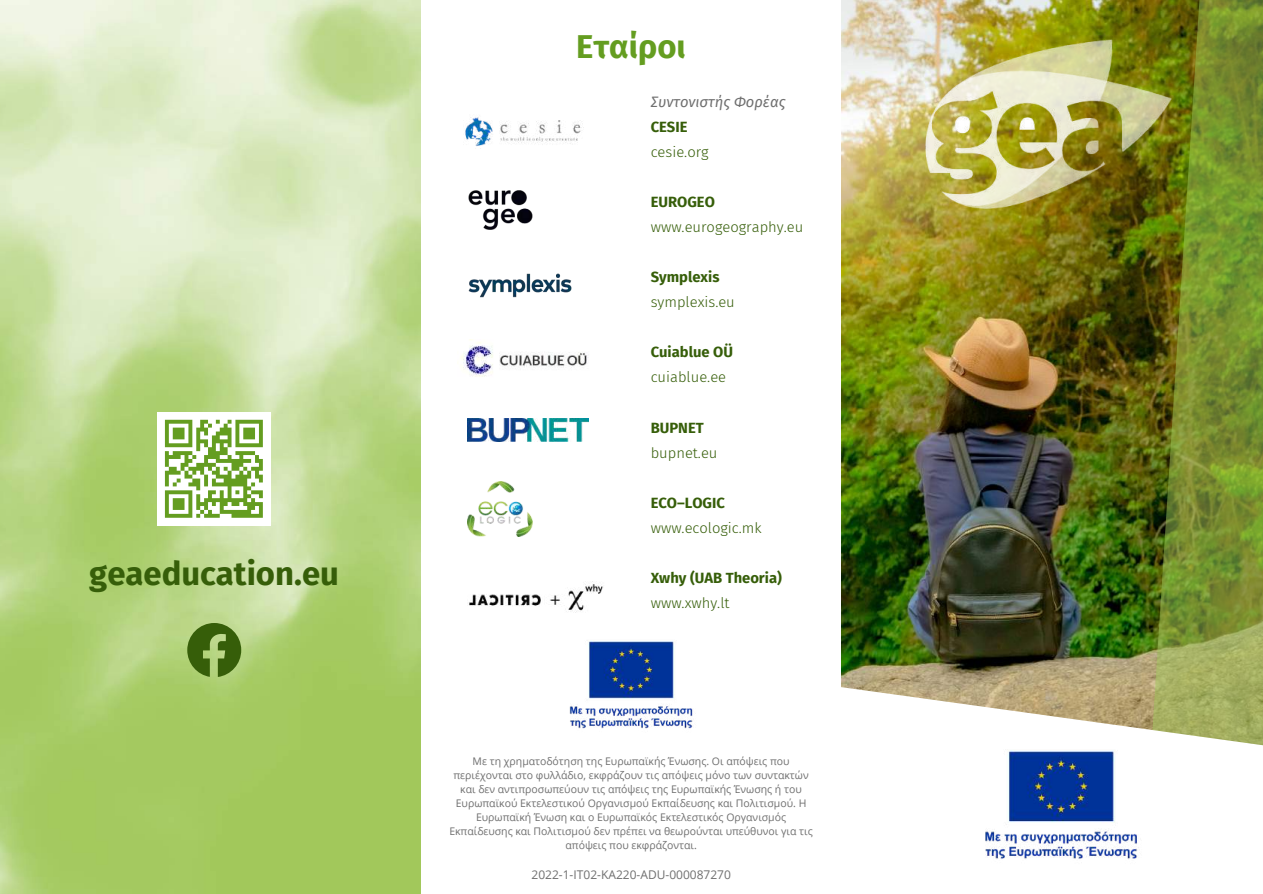
<style>
.page{position:relative;width:1263px;height:894px;background:#fff}
.page>*{position:absolute;margin:0;border:0;box-sizing:border-box;transform-origin:0 0}
.t1{font:700 32.85px "Fira Sans";color:#365e09}
.t2{font:700 32.85px "Fira Sans";color:#649d20}
.t3{font:300 14.7px "Fira Sans";color:#365e09}
.t4{font:700 14.7px "Fira Sans";color:#365e09}
.t5{font:italic 14.7px "Fira Sans";color:#6f6f6f}
.t6{font:12px "Open Sans";color:#6f6f6f}
.t7{font:10.5px/14px "Open Sans";color:#6f6f6f;text-align:center}
</style>
<div class="page">
<img style="left:841px;top:0;width:307px;height:560px">
<svg style="left:1148px;top:0;width:115px;height:560px;background:#6f8427"></svg>
<img style="left:893px;top:36px;width:311px;height:176px">
<img style="left:575px;top:560px;width:688px;height:186px">
<img style="left:0;top:0;width:421px;height:893px">
<div style="left:157px;top:412px;width:114px;height:113px;background:#fff"></div>
<svg style="left:165px;top:419px;width:98px;height:98px"></svg>
<svg style="left:204px;top:513px;width:16px;height:4px"></svg>
<hr style="left:232px;top:513px;width:31px;height:4px;background:#649d20">
<img style="left:461px;top:339px;width:126px;height:38px">
<img style="left:469px;top:581px;width:135px;height:31px">
<img style="left:468px;top:190px;width:65px;height:40px">
<img style="left:468px;top:481px;width:64px;height:55px">
<img style="left:468px;top:418px;width:120px;height:24px">
<img style="left:468px;top:273px;width:104px;height:25px">
<img style="left:465px;top:117px;width:119px;height:29px">
<svg style="left:187px;top:622px;width:54px;height:54px;background:#678b37"></svg>
<img style="left:980px;top:737px;width:163px;height:122px">
<img style="left:569px;top:630px;width:127px;height:107px">
<h1 class="t1" style="left:89px;top:553px;width:251px">geaeducation.eu</h1>
<h1 class="t2" style="left:576px;top:27px;width:111px">Εταίροι</h1>
<h2 class="t5" style="left:651px;top:93px;width:136px">Συντονιστής Φορέας</h2>
<h2 class="t4" style="left:651px;top:118px;width:38px">CESIE</h2>
<h2 class="t3" style="left:651px;top:143px;width:59px">cesie.org</h2>
<h2 class="t4" style="left:651px;top:193px;width:66px">EUROGEO</h2>
<h2 class="t3" style="left:651px;top:218px;width:154px">www.eurogeography.eu</h2>
<h2 class="t4" style="left:651px;top:268px;width:70px">Symplexis</h2>
<h2 class="t3" style="left:651px;top:293px;width:86px">symplexis.eu</h2>
<h2 class="t4" style="left:651px;top:343px;width:84px">Cuiablue OÜ</h2>
<h2 class="t3" style="left:651px;top:368px;width:77px">cuiablue.ee</h2>
<h2 class="t4" style="left:651px;top:418px;width:55px">BUPNET</h2>
<h2 class="t3" style="left:651px;top:443px;width:68px">bupnet.eu</h2>
<h2 class="t4" style="left:651px;top:493px;width:76px">ECO–LOGIC</h2>
<h2 class="t3" style="left:651px;top:518px;width:112px">www.ecologic.mk</h2>
<h2 class="t4" style="left:651px;top:568px;width:133px">Xwhy (UAB Theoria)</h2>
<h2 class="t3" style="left:651px;top:593px;width:80px">www.xwhy.lt</h2>
<p class="t7" style="left:449px;top:753px;width:365px">Με τη χρηματοδότηση της Ευρωπαϊκής Ένωσης. Οι απόψεις που περιέχονται στο φυλλάδιο, εκφράζουν τις απόψεις μόνο των συντακτών και δεν αντιπροσωπεύουν τις απόψεις της Ευρωπαϊκής Ένωσης ή του Ευρωπαϊκού Εκτελεστικού Οργανισμού Εκπαίδευσης και Πολιτισμού. Η Ευρωπαϊκή Ένωση και ο Ευρωπαϊκός Εκτελεστικός Οργανισμός Εκπαίδευσης και Πολιτισμού δεν πρέπει να θεωρούνται υπεύθυνοι για τις απόψεις που εκφράζονται.</p>
<p class="t6" style="left:531px;top:865px;width:201px">2022-1-IT02-KA220-ADU-000087270</p>
</div>
